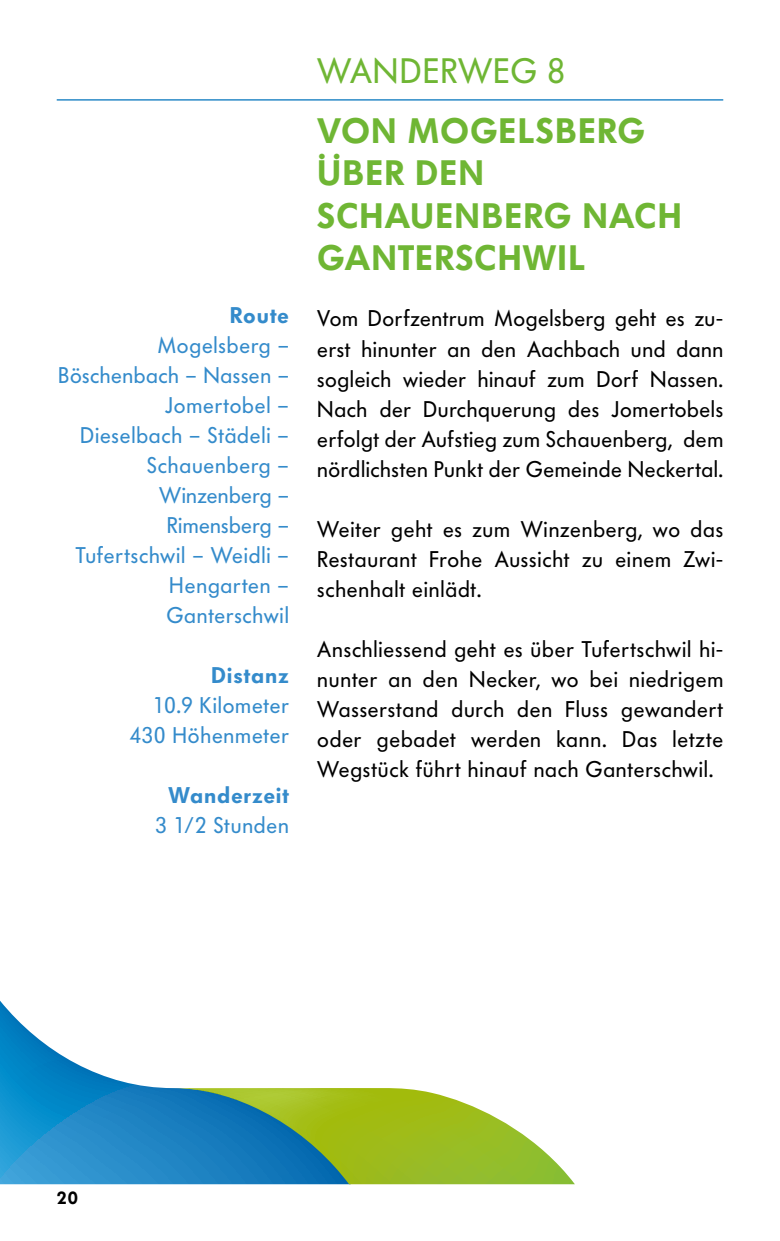
<style>
.page{position:relative;width:780px;height:1241px;background:#fff}
.page>*{position:absolute;margin:0;border:0;box-sizing:border-box;transform-origin:0 0}
.t1{font:600 35px/42.5px "Futura BQ";letter-spacing:.03em;color:#6fb634}
.t2{font:35px "Futura BQ";letter-spacing:.025em;color:#6fb634}
.t3{font:22.5px/30px "Futura BQ";letter-spacing:.035em;color:#000;text-align:justify}
.t4{font:22.5px/30px "Futura BQ";letter-spacing:.035em;color:#348bcb;text-align:right}
.t5{font:600 22.5px "Futura BQ";letter-spacing:.035em;color:#348bcb}
.t6{font:600 17.5px "Futura BQ";color:#000}
</style>
<div class="page">
<svg style="left:0;top:1000px;width:161px;height:183px"></svg>
<svg style="left:161px;top:1087px;width:413px;height:96px;background:#7fb071"></svg>
<hr style="left:57px;top:99px;width:666px;height:1px;background:#0073bc">
<p class="t5" style="left:230px;top:302px;width:60px">Route</p>
<p class="t4" style="left:58px;top:330px;width:232px">Mogelsberg –<br>Böschenbach – Nassen –<br>Jomertobel –<br>Dieselbach – Städeli –<br>Schauenberg –<br>Winzenberg –<br>Rimensberg –<br>Tufertschwil – Weidli –<br>Hengarten –<br>Ganterschwil</p>
<p class="t5" style="left:211px;top:662px;width:79px">Distanz</p>
<p class="t4" style="left:130px;top:690px;width:161px">10.9 Kilometer<br>430 Höhenmeter</p>
<p class="t5" style="left:168px;top:782px;width:122px">Wanderzeit</p>
<p class="t4" style="left:155px;top:810px;width:135px">3 1/2 Stunden</p>
<h1 class="t2" style="left:317px;top:50px;width:249px">WANDERWEG 8</h1>
<h1 class="t1" style="left:317px;top:110px;width:366px">VON MOGELSBERG<br>ÜBER DEN<br>SCHAUENBERG NACH<br>GANTERSCHWIL</h1>
<p class="t3" style="left:317px;top:304px;width:407px">Vom Dorfzentrum Mogelsberg geht es zu&shy;erst hinunter an den Aachbach und dann sogleich wieder hinauf zum Dorf Nassen.<br>Nach der Durchquerung des Jomertobels erfolgt der Aufstieg zum Schauenberg, dem nördlichsten Punkt der Gemeinde Neckertal.</p>
<p class="t3" style="left:317px;top:514px;width:407px">Weiter geht es zum Winzenberg, wo das Restaurant Frohe Aussicht zu einem Zwi&shy;schenhalt einlädt.</p>
<p class="t3" style="left:317px;top:634px;width:407px">Anschliessend geht es über Tufertschwil hi&shy;nunter an den Necker, wo bei niedrigem Wasserstand durch den Fluss gewandert oder gebadet werden kann. Das letzte Wegstück führt hinauf nach Ganterschwil.</p>
<p class="t6" style="left:57px;top:1187px;width:23px">20</p>
</div>
